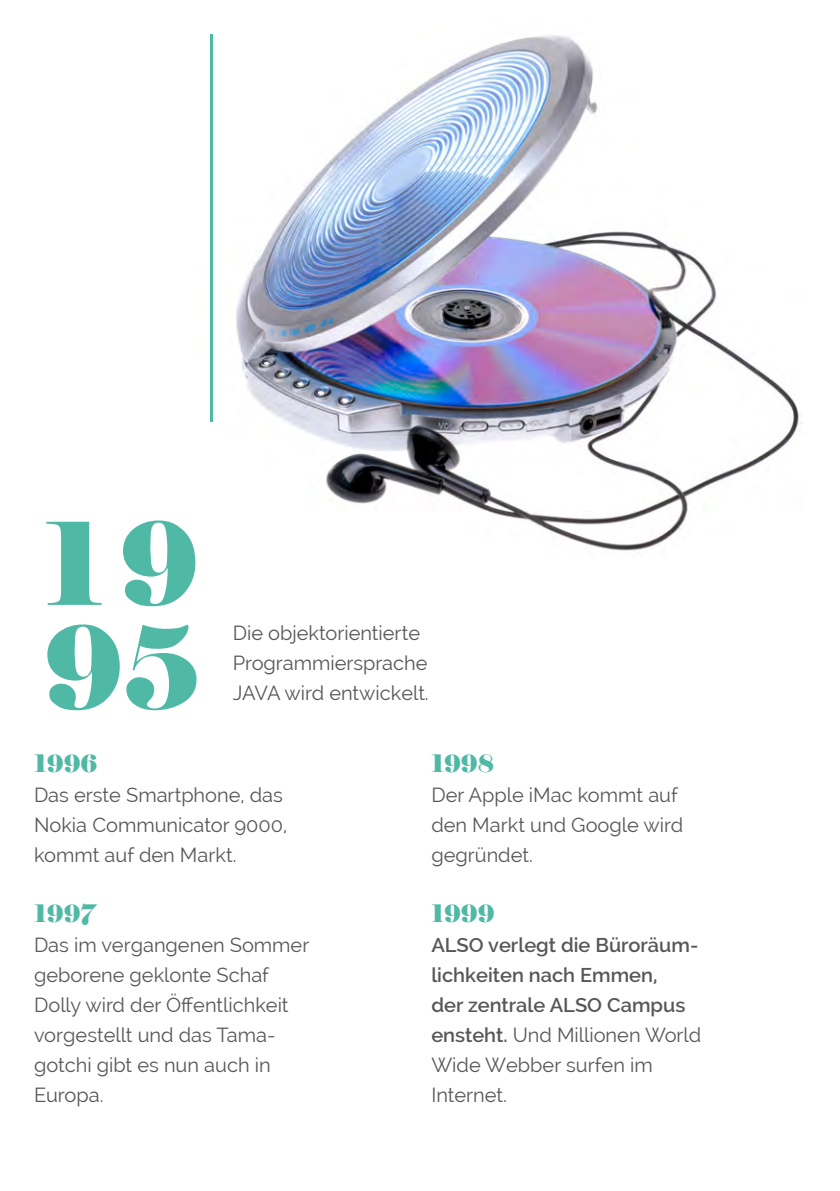
<style>
.page{position:relative;width:840px;height:1191px;background:#fff}
.page>*{position:absolute;margin:0;border:0;box-sizing:border-box;transform-origin:0 0}
.t1{font:114px/104px "Elephant";color:#4fb9a5}
.t2{font:24px "Elephant";color:#4fb9a5}
.t3{font:20px/30px "Raleway";color:#575756}
.t4{font:600 20px/30px "Raleway";color:#575756}
.s1{font-weight:400}
</style>
<div class="page">
<img style="left:236px;top:35px;width:566px;height:516px">
<hr style="left:210px;top:34px;width:3px;height:388px;background:#4fb9a5">
<h1 class="t1" style="left:43px;top:514px;width:159px">19<br>95</h1>
<p class="t3" style="left:232px;top:618px;width:197px">Die objektorientierte<br>Programmiersprache<br>JAVA wird entwickelt.</p>
<p class="t2" style="left:34px;top:748px;width:65px">1996</p>
<p class="t3" style="left:34px;top:779px;width:254px">Das erste Smartphone, das<br>Nokia Communicator 9000, kommt auf den Markt.</p>
<p class="t2" style="left:34px;top:898px;width:63px">1997</p>
<p class="t3" style="left:34px;top:929px;width:277px">Das im vergangenen Sommer geborene geklonte Schaf<br>Dolly wird der Öffentlichkeit vorgestellt und das Tama&shy;gotchi gibt es nun auch in<br>Europa.</p>
<p class="t2" style="left:431px;top:748px;width:64px">1998</p>
<p class="t3" style="left:431px;top:779px;width:253px">Der Apple iMac kommt auf den Markt und Google wird gegründet.</p>
<p class="t2" style="left:431px;top:898px;width:65px">1999</p>
<p class="t4" style="left:431px;top:929px;width:271px">ALSO verlegt die Büroräum&shy;lichkeiten nach Emmen,<br>der zentrale ALSO Campus ensteht. <span class="s1">Und Millionen World<br>Wide Webber surfen im<br>Internet.</span></p>
</div>
